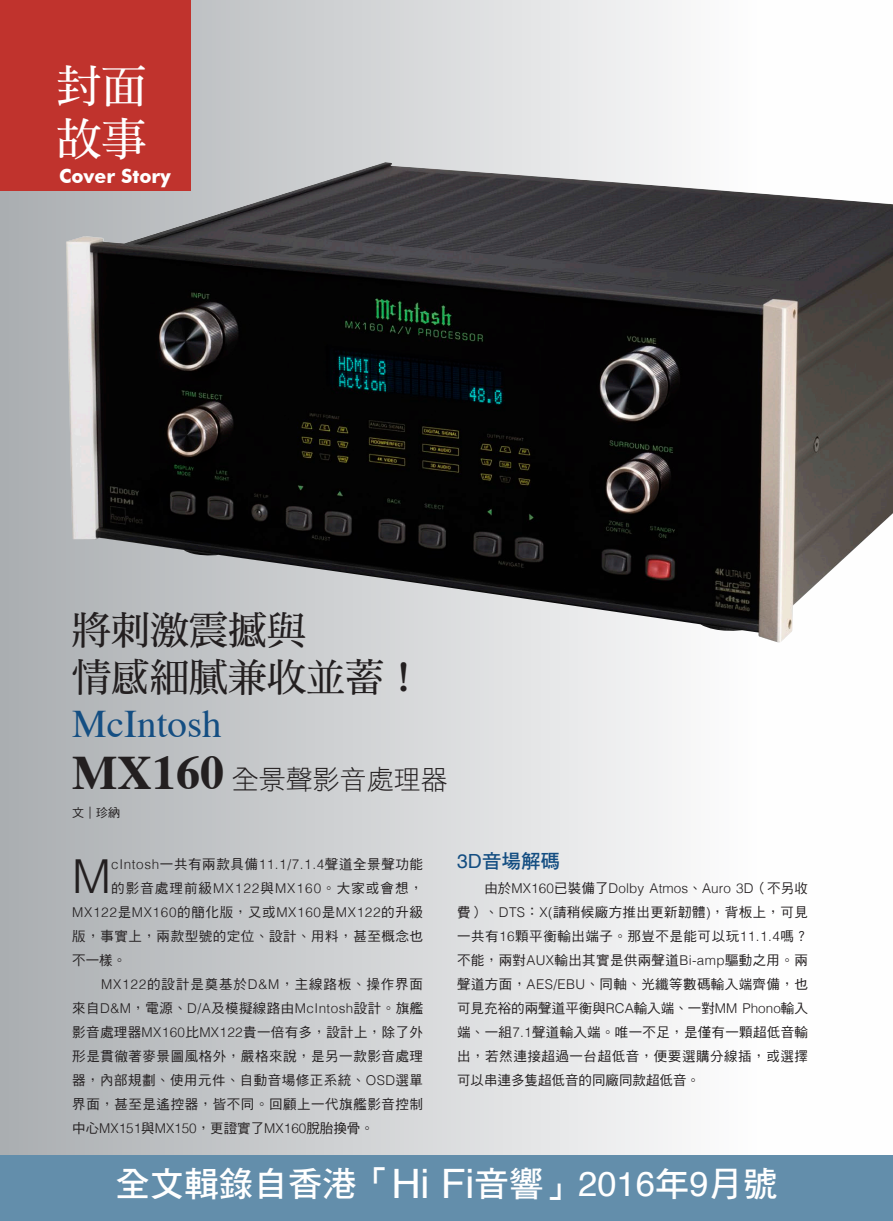
<style>
.page{position:relative;width:893px;height:1221px;background:#fff}
.page>*{position:absolute;margin:0;border:0;box-sizing:border-box;transform-origin:0 0}
.t1{font:300 46.8px "Helvetica";color:#231f20}
.t2{font:45px "DF Ming Std W7";color:#fff}
.t3{font:39px "DF Ming Std W7";color:#231f20}
.t4{font:39px "Times";color:#144e82}
.t5{font:34.5px "DF Hei Std W7";color:#fff}
.t6{font:27px "DF Hei Std W3";color:#231f20}
.t7{font:700 19.5px "Futura BT";color:#fff}
.t8{font:19.5px "DF Hei Std W7";color:#144e82}
.t9{font:13.5px/24px "DF Hei Std W5";letter-spacing:.04em;color:#231f20;text-align:justify}
.t10{font:300 13.5px "Helvetica";letter-spacing:.05em;color:#231f20}
.t11{font:13.5px "DF Hei Std W5";letter-spacing:.08em;color:#231f20}
.t12{font:12px "DF Hei Std W5";color:#231f20}
.s1{font-family:"Times";font-weight:700;font-size:48px}
.s2{font-family:"DF Hei Std W5";font-weight:400}
.s3{font-family:"Helvetica";font-weight:300}
.s4{font-family:"Helvetica"}
.s5{font-family:"Helvetica";font-size:40.5px}
</style>
<div class="page">
<div style="left:0;top:0;width:893px;height:1220px;background:linear-gradient(to right,#abafb2,#fff)"></div>
<img style="left:66px;top:162px;width:827px;height:480px">
<div style="left:0;top:0;width:190px;height:190px;background:#c0332d"></div>
<div style="left:0;top:1155px;width:893px;height:65px;background:#638eab"></div>
<p class="t2" style="left:56px;top:62px;width:91px">封面</p>
<p class="t2" style="left:56px;top:114px;width:91px">故事</p>
<p class="t7" style="left:59px;top:164px;width:113px">Cover Story</p>
<p class="t3" style="left:72px;top:609px;width:235px">將刺激震撼與</p>
<p class="t3" style="left:72px;top:655px;width:352px">情感細膩兼收並蓄！</p>
<p class="t4" style="left:72px;top:687px;width:151px">McIntosh</p>
<p class="t6" style="left:72px;top:765px;width:377px"><span class="s1">MX160</span> 全景聲影音處理器</p>
<p class="t12" style="left:72px;top:806px;width:49px">文｜珍納</p>
<p class="t1" style="left:72px;top:836px;width:41px">M</p>
<p class="t10" style="left:111px;top:852px;width:313px">cIntosh<span class="s2">一共有兩款具備</span>11.1/7.1.4<span class="s2">聲道全景聲功能</span></p>
<p class="t11" style="left:111px;top:880px;width:313px">的影音處理前級<span class="s3">MX122</span>與<span class="s3">MX160</span>。大家或會想，</p>
<p class="t10" style="left:72px;top:900px;width:352px">MX122<span class="s2">是</span>MX160<span class="s2">的簡化版，又或</span>MX160<span class="s2">是</span>MX122<span class="s2">的升級</span></p>
<p class="t9" style="left:72px;top:923px;width:352px">版，事實上，兩款型號的定位、設計、用料，甚至概念也</p>
<p class="t9" style="left:72px;top:947px;width:55px">不一樣。</p>
<p class="t9" style="left:72px;top:971px;width:352px">　　<span class="s3">MX122</span>的設計是奠基於<span class="s3">D&amp;M</span>，主線路板、操作界面來自<span class="s3">D&amp;M</span>，電源、<span class="s3">D/A</span>及模擬線路由<span class="s3">McIntosh</span>設計。旗艦影音處理器<span class="s3">MX160</span>比<span class="s3">MX122</span>貴一倍有多，設計上，除了外形是貫徹著麥景圖風格外，嚴格來說，是另一款影音處理器，內部規劃、使用元件、自動音場修正系統、<span class="s3">OSD</span>選單界面，甚至是遙控器，皆不同。回顧上一代旗艦影音控制中心<span class="s3">MX151</span>與<span class="s3">MX150</span>，更證實了<span class="s3">MX160</span>脫胎換骨。</p>
<p class="t8" style="left:457px;top:850px;width:104px"><span class="s4">3D</span>音場解碼</p>
<p class="t9" style="left:457px;top:875px;width:352px">　　由於<span class="s3">MX160</span>已裝備了<span class="s3">Dolby Atmos</span>、<span class="s3">Auro 3D</span>（不另收費）、<span class="s3">DTS</span>：<span class="s3">X(</span>請稍候廠方推出更新韌體<span class="s3">)</span>，背板上，可見一共有<span class="s3">16</span>顆平衡輸出端子。那豈不是能可以玩<span class="s3">11.1.4</span>嗎？不能，兩對<span class="s3">AUX</span>輸出其實是供兩聲道<span class="s3">Bi-amp</span>驅動之用。兩聲道方面，<span class="s3">AES/EBU</span>、同軸、光纖等數碼輸入端齊備，也可見充裕的兩聲道平衡與<span class="s3">RCA</span>輸入端、一對<span class="s3">MM Phono</span>輸入端、一組<span class="s3">7.1</span>聲道輸入端。唯一不足，是僅有一顆超低音輸出，若然連接超過一台超低音，便要選購分線插，或選擇可以串連多隻超低音的同廠同款超低音。</p>
<p class="t5" style="left:115px;top:1165px;width:664px">全文輯錄自香港「<span class="s5">Hi Fi</span>音響」<span class="s4">2016</span>年<span class="s4">9</span>月號</p>
</div>
